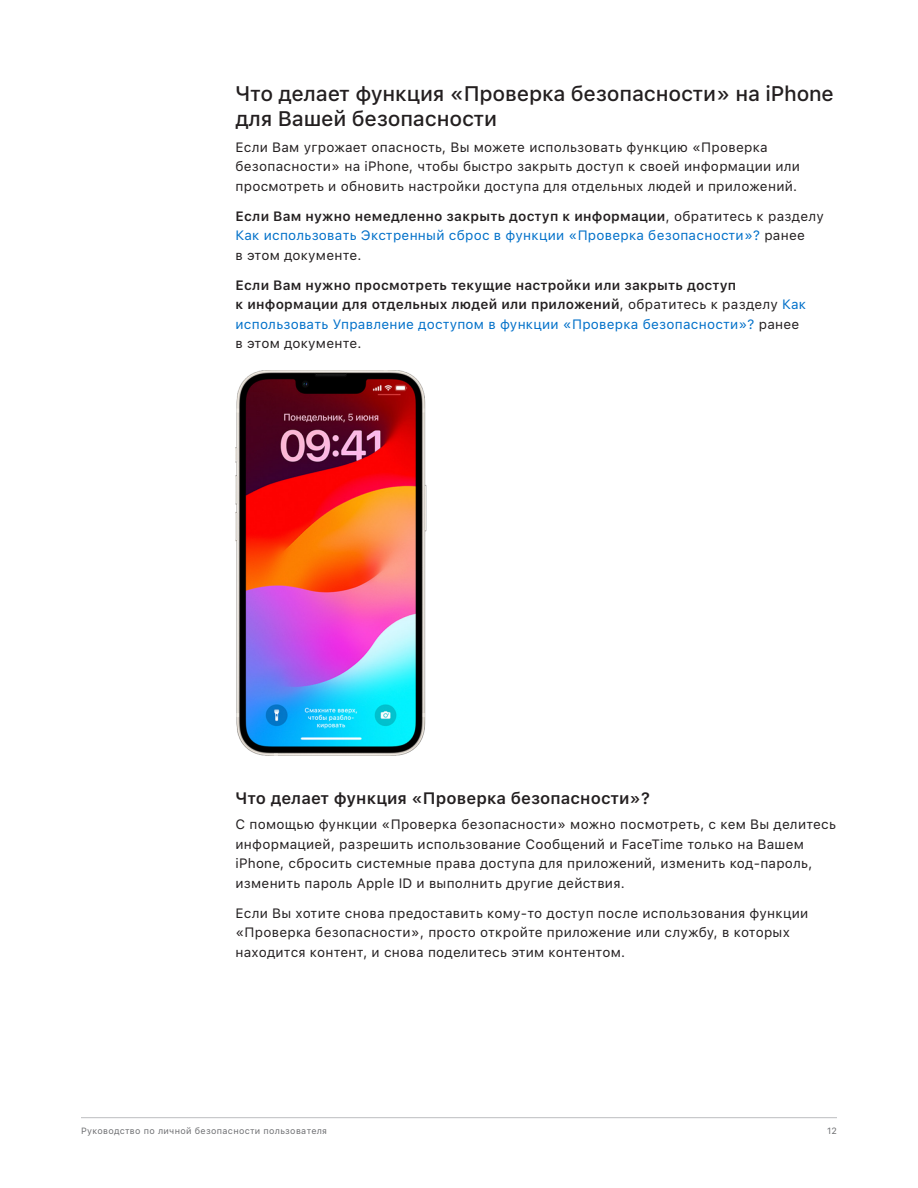
<style>
.page{position:relative;width:918px;height:1188px;background:#fff}
.page>*{position:absolute;margin:0;border:0;box-sizing:border-box;transform-origin:0 0}
.t1{font:500 21px/25.5px "SF Pro Text";letter-spacing:-.01em;color:#231f20}
.t2{font:600 16.5px "SF Pro Text";letter-spacing:.005em;color:#231f20}
.Body{font:13.5px/19.5px "SF Pro Text";letter-spacing:.015em;color:#231f20}
.Body-2{font:600 13.5px/19.5px "SF Pro Text";letter-spacing:.015em;color:#231f20}
.Body-3{font:13.5px/19.5px "SF Pro Text";letter-spacing:.015em;color:#0070c9}
.t3{font:9px "SF Pro Text";letter-spacing:.035em;color:#6c6d70}
.s1{font-weight:600;color:#231f20}
.s2{color:#231f20}
.s3{font-weight:400}
.s4{font-weight:400;color:#0070c9}
</style>
<div class="page">
<hr style="left:81px;top:1117px;width:756px;height:1px;background:#bcbdc0">
<img style="left:236px;top:371px;width:191px;height:385px">
<h3 class="t1" style="left:236px;top:81px;width:600px">Что делает функция «Проверка безопасности» на iPhone для Вашей безопасности</h3>
<p class="Body" style="left:236px;top:138px;width:566px">Если Вам угрожает опасность, Вы можете использовать функцию «Проверка безопасности» на iPhone, чтобы быстро закрыть доступ к своей информации или просмотреть и обновить настройки доступа для отдельных людей и приложений.</p>
<p class="Body-3" style="left:236px;top:207px;width:590px"><span class="s1">Если Вам нужно немедленно закрыть доступ к информации</span><span class="s2">, обратитесь к разделу<br></span>Как использовать Экстренный сброс в функции «Проверка безопасности»? <span class="s2">ранее<br>в этом документе.</span></p>
<p class="Body-2" style="left:236px;top:276px;width:572px">Если Вам нужно просмотреть текущие настройки или закрыть доступ<br>к информации для отдельных людей или приложений<span class="s3">, обратитесь к разделу</span> <span class="s4">Как использовать Управление доступом в функции «Проверка безопасности»?</span> <span class="s3">ранее в этом документе.</span></p>
<h4 class="t2" style="left:236px;top:788px;width:416px">Что делает функция «Проверка безопасности»?</h4>
<p class="Body" style="left:236px;top:815px;width:602px">С помощью функции «Проверка безопасности» можно посмотреть, с кем Вы делитесь информацией, разрешить использование Сообщений и FaceTime только на Вашем iPhone, сбросить системные права доступа для приложений, изменить код-пароль, изменить пароль Apple ID и выполнить другие действия.</p>
<p class="Body" style="left:236px;top:903px;width:574px">Если Вы хотите снова предоставить кому-то доступ после использования функции «Проверка безопасности», просто откройте приложение или службу, в которых находится контент, и снова поделитесь этим контентом.</p>
<p class="t3" style="left:81px;top:1125px;width:248px">Руководство по личной безопасности пользователя</p>
<p class="t3" style="left:827px;top:1125px;width:11px">12</p>
</div>
